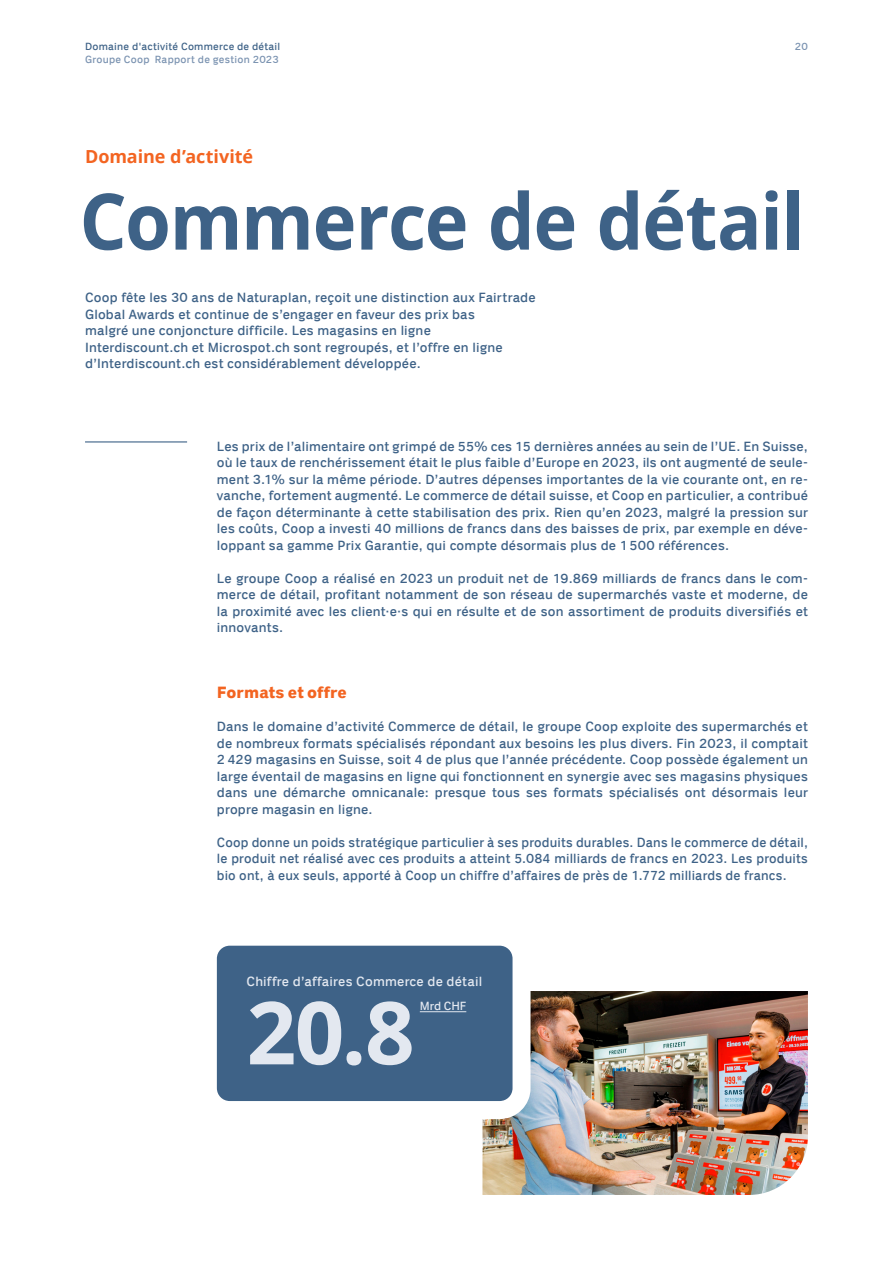
<style>
.page{position:relative;width:893px;height:1263px;background:#fff}
.page>*{position:absolute;margin:0;border:0;box-sizing:border-box;transform-origin:0 0}
.t1{font:700 87px "Open Sans";color:#e3e8f0}
.t2{font:700 78px "Open Sans";letter-spacing:-.015em;color:#3e6287;scale:.95 1}
.t3{font:700 18px "Open Sans";letter-spacing:-.005em;color:#f36421}
.t4{font:700 16.5px "Coop";letter-spacing:.01em;color:#f36421}
.t5{font:13.5px/16.5px "Coop";letter-spacing:.015em;color:#3e6287;text-align:justify}
.t6{font:13.5px "Coop";letter-spacing:.015em;color:#e3e8f0}
.t7{font:12px "Coop";letter-spacing:-.005em;color:#e3e8f0}
.t8{font:10.5px "Coop";letter-spacing:.025em;color:#3e6287}
.t9{font:10.5px "Coop";letter-spacing:.025em;color:#7b93b1}
</style>
<div class="page">
<hr style="left:85px;top:441px;width:102px;height:1px;background:#3e6287">
<img style="left:482px;top:991px;width:326px;height:204px">
<div style="left:208px;top:937px;width:314px;height:173px;background:#3e6287;border-radius:22px"></div>
<hr style="left:420px;top:1011px;width:46px;height:1px;background:#e3e8f0">
<div style="left:199px;top:928px;width:332px;height:191px;border:18px solid #fff;border-radius:22px"></div>
<p class="t8" style="left:85px;top:41px;width:197px">Domaine d'activité Commerce de détail</p>
<p class="t9" style="left:795px;top:41px;width:15px">20</p>
<p class="t9" style="left:85px;top:53px;width:195px">Groupe Coop Rapport de gestion 2023</p>
<h3 class="t3" style="left:85px;top:143px;width:170px">Domaine d’activité</h3>
<h2 class="t2" style="left:80px;top:166px;width:764px">Commerce de détail</h2>
<p class="t5" style="left:85px;top:289px;width:452px;text-align:left">Coop fête les 30 ans de Naturaplan, reçoit une distinction aux Fairtrade Global Awards et continue de s’engager en faveur des prix bas<br>malgré une conjoncture difficile. Les magasins en ligne Interdiscount.ch et Microspot.ch sont regroupés, et l’offre en ligne d’Interdiscount.ch est considérablement développée.</p>
<p class="t5" style="left:217px;top:438px;width:593px">Les prix de l’alimentaire ont grimpé de 55% ces 15 dernières années au sein de l’UE. En Suisse, où le taux de renchérissement était le plus faible d’Europe en 2023, ils ont augmenté de seule&shy;ment 3.1% sur la même période. D’autres dépenses importantes de la vie courante ont, en re&shy;vanche, fortement augmenté. Le commerce de détail suisse, et Coop en particulier, a contribué de façon déterminante à cette stabilisation des prix. Rien qu’en 2023, malgré la pression sur les coûts, Coop a investi 40 millions de francs dans des baisses de prix, par exemple en déve&shy;loppant sa gamme Prix Garantie, qui compte désormais plus de 1500 références.</p>
<p class="t5" style="left:217px;top:570px;width:593px">Le groupe Coop a réalisé en 2023 un produit net de 19.869 milliards de francs dans le com&shy;merce de détail, profitant notamment de son réseau de supermarchés vaste et moderne, de la proximité avec les client·e·s qui en résulte et de son assortiment de produits diversifiés et innovants.</p>
<p class="t4" style="left:217px;top:683px;width:131px">Formats et offre</p>
<p class="t5" style="left:217px;top:718px;width:593px">Dans le domaine d’activité Commerce de détail, le groupe Coop exploite des supermarchés et de nombreux formats spécialisés répondant aux besoins les plus divers. Fin 2023, il comptait 2 429 magasins en Suisse, soit 4 de plus que l’année précédente. Coop possède également un large éventail de magasins en ligne qui fonctionnent en synergie avec ses magasins physiques dans une démarche omnicanale: presque tous ses formats spécialisés ont désormais leur propre magasin en ligne.</p>
<p class="t5" style="left:217px;top:834px;width:593px">Coop donne un poids stratégique particulier à ses produits durables. Dans le commerce de détail, le produit net réalisé avec ces produits a atteint 5.084 milliards de francs en 2023. Les produits bio ont, à eux seuls, apporté à Coop un chiffre d’affaires de près de 1.772 milliards de francs.</p>
<p class="t6" style="left:247px;top:974px;width:237px">Chiffre d’affaires Commerce de détail</p>
<h1 class="t1" style="left:247px;top:971px;width:170px">20.8</h1>
<p class="t7" style="left:420px;top:1000px;width:48px">Mrd CHF</p>
</div>
